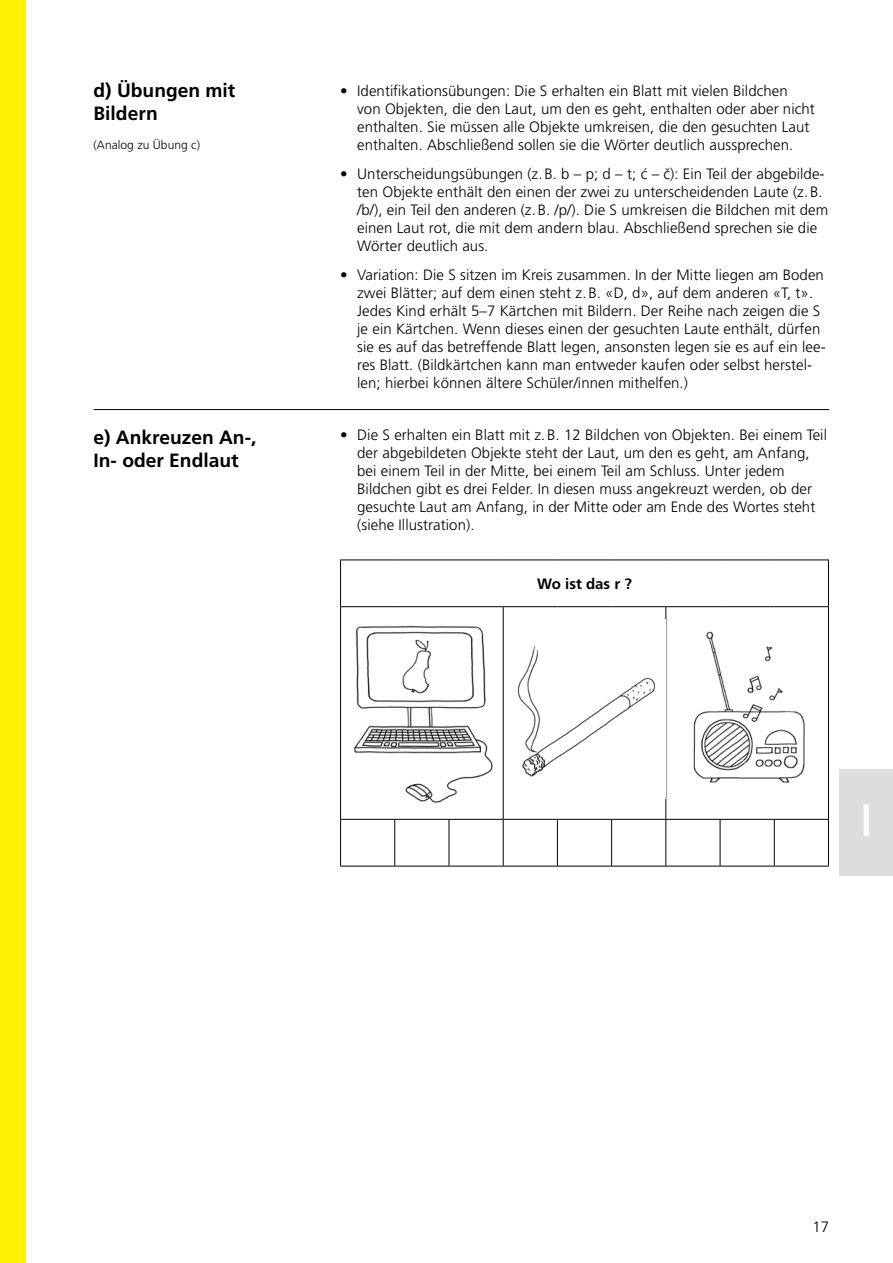
<style>
.page{position:relative;width:893px;height:1263px;background:#fff}
.page>*{position:absolute;margin:0;border:0;box-sizing:border-box;transform-origin:0 0}
.t1{font:700 condensed 45px "Frutiger";color:#fff;scale:.9 1}
.t2{font:700 19.2px/23.1px "Frutiger";color:#000}
.t3{font:300 15px/18px "Frutiger LT Pro";letter-spacing:.005em;color:#000}
.t4{font:700 15px "Frutiger";color:#000}
.t5{font:300 15px "Frutiger";color:#000}
.t6{font:300 12px "Frutiger LT Pro";letter-spacing:.005em;color:#000}
</style>
<div class="page">
<hr style="left:340px;top:559px;width:55px;height:1px;background:#000">
<hr style="left:340px;top:560px;width:1px;height:46px;background:#000">
<hr style="left:395px;top:559px;width:54px;height:1px;background:#000">
<hr style="left:449px;top:559px;width:54px;height:1px;background:#000">
<hr style="left:503px;top:559px;width:54px;height:1px;background:#000">
<hr style="left:557px;top:559px;width:55px;height:1px;background:#000">
<hr style="left:612px;top:559px;width:54px;height:1px;background:#000">
<hr style="left:666px;top:559px;width:54px;height:1px;background:#000">
<hr style="left:720px;top:559px;width:54px;height:1px;background:#000">
<hr style="left:774px;top:559px;width:55px;height:1px;background:#000">
<hr style="left:828px;top:560px;width:1px;height:46px;background:#000">
<hr style="left:340px;top:606px;width:55px;height:1px;background:#000">
<hr style="left:340px;top:607px;width:1px;height:212px;background:#000">
<hr style="left:395px;top:606px;width:54px;height:1px;background:#000">
<hr style="left:449px;top:606px;width:54px;height:1px;background:#000">
<hr style="left:503px;top:606px;width:54px;height:1px;background:#000">
<hr style="left:503px;top:607px;width:1px;height:212px;background:#000">
<hr style="left:557px;top:606px;width:55px;height:1px;background:#000">
<hr style="left:612px;top:606px;width:54px;height:1px;background:#000">
<hr style="left:666px;top:606px;width:54px;height:1px;background:#000">
<hr style="left:665px;top:607px;width:1px;height:212px;background:#000">
<hr style="left:720px;top:606px;width:54px;height:1px;background:#000">
<hr style="left:774px;top:606px;width:55px;height:1px;background:#000">
<hr style="left:828px;top:607px;width:1px;height:212px;background:#000">
<hr style="left:340px;top:819px;width:55px;height:1px;background:#000">
<hr style="left:340px;top:820px;width:1px;height:46px;background:#000">
<hr style="left:395px;top:819px;width:54px;height:1px;background:#000">
<hr style="left:394px;top:820px;width:1px;height:46px;background:#000">
<hr style="left:449px;top:819px;width:54px;height:1px;background:#000">
<hr style="left:449px;top:820px;width:1px;height:46px;background:#000">
<hr style="left:503px;top:819px;width:54px;height:1px;background:#000">
<hr style="left:503px;top:820px;width:1px;height:46px;background:#000">
<hr style="left:557px;top:819px;width:55px;height:1px;background:#000">
<hr style="left:557px;top:820px;width:1px;height:46px;background:#000">
<hr style="left:612px;top:819px;width:54px;height:1px;background:#000">
<hr style="left:611px;top:820px;width:1px;height:46px;background:#000">
<hr style="left:666px;top:819px;width:54px;height:1px;background:#000">
<hr style="left:665px;top:820px;width:1px;height:46px;background:#000">
<hr style="left:720px;top:819px;width:54px;height:1px;background:#000">
<hr style="left:720px;top:820px;width:1px;height:46px;background:#000">
<hr style="left:774px;top:819px;width:55px;height:1px;background:#000">
<hr style="left:774px;top:820px;width:1px;height:46px;background:#000">
<hr style="left:828px;top:820px;width:1px;height:46px;background:#000">
<hr style="left:340px;top:866px;width:55px;height:1px;background:#000">
<hr style="left:395px;top:866px;width:54px;height:1px;background:#000">
<hr style="left:449px;top:866px;width:54px;height:1px;background:#000">
<hr style="left:503px;top:866px;width:54px;height:1px;background:#000">
<hr style="left:557px;top:866px;width:55px;height:1px;background:#000">
<hr style="left:612px;top:866px;width:54px;height:1px;background:#000">
<hr style="left:666px;top:866px;width:54px;height:1px;background:#000">
<hr style="left:720px;top:866px;width:54px;height:1px;background:#000">
<hr style="left:774px;top:866px;width:55px;height:1px;background:#000">
<img style="left:354px;top:625px;width:139px;height:178px">
<hr style="left:94px;top:409px;width:735px;height:1px;background:#000">
<img style="left:693px;top:631px;width:112px;height:152px">
<img style="left:517px;top:646px;width:138px;height:131px">
<div style="left:840px;top:770px;width:53px;height:106px;background:#dcddde"></div>
<div style="left:0;top:0;width:26px;height:1263px;background:#fff200"></div>
<p class="t2" style="left:94px;top:79px;width:143px">d) Übungen mit<br>Bildern</p>
<p class="t6" style="left:94px;top:138px;width:108px">(Analog zu Übung c)</p>
<p class="t2" style="left:94px;top:426px;width:164px">e) Ankreuzen An-,<br>In- oder Endlaut</p>
<p class="t3" style="left:357px;top:82px;width:459px;text-indent:-17px">• Identifikationsübungen: Die S erhalten ein Blatt mit vielen Bildchen von Objekten, die den Laut, um den es geht, enthalten oder aber nicht enthalten. Sie müssen alle Objekte umkreisen, die den gesuchten Laut enthalten. Abschließend sollen sie die Wörter deutlich aussprechen.</p>
<p class="t3" style="left:357px;top:165px;width:473px;text-indent:-17px">• Unterscheidungsübungen (z. B. b – p; d – t; ć – č): Ein Teil der abgebilde&shy;ten Objekte enthält den einen der zwei zu unterscheidenden Laute (z. B. /b/), ein Teil den anderen (z. B. /p/). Die S umkreisen die Bildchen mit dem einen Laut rot, die mit dem andern blau. Abschließend sprechen sie die Wörter deutlich aus.</p>
<p class="t3" style="left:357px;top:265px;width:470px;text-indent:-17px">• Variation: Die S sitzen im Kreis zusammen. In der Mitte liegen am Boden zwei Blätter; auf dem einen steht z. B. «D, d», auf dem anderen «T, t».<br>Jedes Kind erhält 5–7 Kärtchen mit Bildern. Der Reihe nach zeigen die S je ein Kärtchen. Wenn dieses einen der gesuchten Laute enthält, dürfen sie es auf das betreffende Blatt legen, ansonsten legen sie es auf ein lee&shy;res Blatt. (Bildkärtchen kann man entweder kaufen oder selbst herstel&shy;len; hierbei können ältere Schüler/innen mithelfen.)</p>
<p class="t3" style="left:357px;top:426px;width:471px;text-indent:-17px">• Die S erhalten ein Blatt mit z. B. 12 Bildchen von Objekten. Bei einem Teil der abgebildeten Objekte steht der Laut, um den es geht, am Anfang, bei einem Teil in der Mitte, bei einem Teil am Schluss. Unter jedem Bildchen gibt es drei Felder. In diesen muss angekreuzt werden, ob der gesuchte Laut am Anfang, in der Mitte oder am Ende des Wortes steht (siehe Illustration).</p>
<p class="t4" style="left:537px;top:575px;width:96px">Wo ist das r ?</p>
<h1 class="t1" style="left:861px;top:794px;width:14px">I</h1>
<p class="t5" style="left:812px;top:1218px;width:18px">17</p>
</div>
